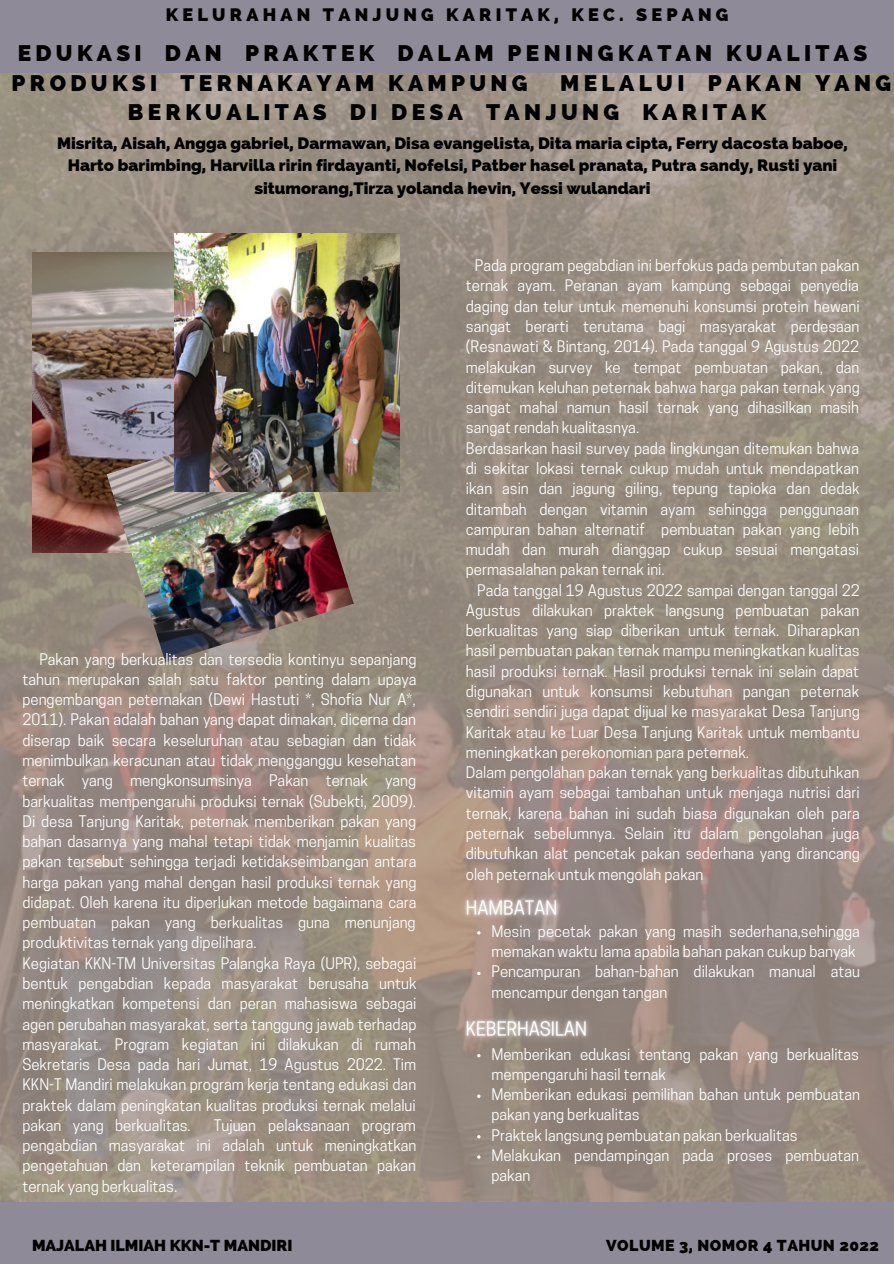
<style>
.page{position:relative;width:894px;height:1264px;background:#fff}
.page>*{position:absolute;margin:0;border:0;box-sizing:border-box;transform-origin:0 0}
.t1{font:800 22.5px/29.2px "Raleway";letter-spacing:.195em;color:#000}
.t2{font:800 18px "Raleway";letter-spacing:.235em;color:#000}
.t3{font:800 16.5px/22.5px "Raleway";color:#000;text-align:center}
.t4{font:800 15.9px "Raleway";color:#000}
.t5{font:800 15.9px "Raleway";letter-spacing:.03em;color:#000}
.t6{font:15px/20.2px "Cooper Hewitt";color:#fff}
</style>
<div class="page">
<img style="left:0;top:73px;width:893px;height:1129px">
<div style="left:0;top:0;width:893px;height:73px;background:#8e8a97"></div>
<div style="left:0;top:1202px;width:893px;height:61px;background:#8e8a97"></div>
<img style="left:32px;top:252px;width:142px;height:300px">
<img style="left:107px;top:415px;width:246px;height:247px">
<img style="left:174px;top:233px;width:225px;height:258px">
<img style="left:446px;top:880px;width:134px;height:59px">
<svg style="left:477px;top:971px;width:3px;height:4px"></svg>
<img style="left:446px;top:1001px;width:160px;height:58px">
<p class="t2" style="left:166px;top:4px;width:564px">KELURAHAN TANJUNG KARITAK, KEC. SEPANG</p>
<h1 class="t1" style="left:12px;top:39px;width:857px">EDUKASI DAN PRAKTEK DALAM PENINGKATAN KUALITAS<br>PRODUKSI TERNAKAYAM KAMPUNG</h1>
<h1 class="t1" style="left:128px;top:68px;width:764px;text-indent:432px">MELALUI PAKAN YANG<br>BERKUALITAS DI DESA TANJUNG KARITAK</h1>
<p class="t3" style="left:57px;top:132px;width:792px">Misrita, Aisah, Angga gabriel, Darmawan, Disa evangelista, Dita maria cipta, Ferry dacosta baboe,<br>Harto barimbing, Harvilla ririn firdayanti, Nofelsi, Patber hasel pranata, Putra sandy, Rusti yani situmorang,Tirza yolanda hevin, Yessi wulandari</p>
<p class="t6" style="left:22px;top:650px;width:395px;text-indent:17px">Pakan yang berkualitas dan tersedia kontinyu sepanjang tahun merupakan salah satu faktor penting dalam upaya pengembangan peternakan (Dewi Hastuti *, Shofia Nur A*, 2011). Pakan adalah bahan yang dapat dimakan, dicerna dan diserap baik secara keseluruhan atau sebagian dan tidak menimbulkan keracunan atau tidak mengganggu kesehatan ternak yang mengkonsumsinya Pakan ternak yang barkualitas mempengaruhi produksi ternak (Subekti, 2009).<br>Di desa Tanjung Karitak, peternak memberikan pakan yang bahan dasarnya yang mahal tetapi tidak menjamin kualitas pakan tersebut sehingga terjadi ketidakseimbangan antara harga pakan yang mahal dengan hasil produksi ternak yang didapat. Oleh karena itu diperlukan metode bagaimana cara pembuatan pakan yang berkualitas guna menunjang produktivitas ternak yang dipelihara.<br>Kegiatan KKN-TM Universitas Palangka Raya (UPR), sebagai bentuk pengabdian kepada masyarakat berusaha untuk meningkatkan kompetensi dan peran mahasiswa sebagai agen perubahan masyarakat, serta tanggung jawab terhadap masyarakat. Program kegiatan ini dilakukan di rumah Sekretaris Desa pada hari Jumat, 19 Agustus 2022. Tim KKN-T Mandiri melakukan program kerja tentang edukasi dan praktek dalam peningkatan kualitas produksi ternak melalui pakan yang berkualitas.</p>
<p class="t6" style="left:22px;top:1117px;width:395px;text-align:justify;text-indent:191px">Tujuan pelaksanaan program pengabdian masyarakat ini adalah untuk meningkatkan pengetahuan dan keterampilan teknik pembuatan pakan ternak yang berkualitas.</p>
<p class="t6" style="left:465px;top:257px;width:395px;text-indent:9px">Pada program pegabdian ini berfokus pada pembutan pakan ternak ayam. Peranan ayam kampung sebagai penyedia daging dan telur untuk memenuhi konsumsi protein hewani sangat berarti terutama bagi masyarakat perdesaan (Resnawati &amp; Bintang, 2014). Pada tanggal 9 Agustus 2022 melakukan survey ke tempat pembuatan pakan, dan ditemukan keluhan peternak bahwa harga pakan ternak yang sangat mahal namun hasil ternak yang dihasilkan masih sangat rendah kualitasnya.<br>Berdasarkan hasil survey pada lingkungan ditemukan bahwa di sekitar lokasi ternak cukup mudah untuk mendapatkan ikan asin dan jagung giling, tepung tapioka dan dedak ditambah dengan vitamin ayam sehingga penggunaan campuran bahan alternatif pembuatan pakan yang lebih mudah dan murah dianggap cukup sesuai mengatasi permasalahan pakan ternak ini.</p>
<p class="t6" style="left:465px;top:581px;width:395px;text-indent:11px">Pada tanggal 19 Agustus 2022 sampai dengan tanggal 22<br>Agustus dilakukan praktek langsung pembuatan pakan berkualitas yang siap diberikan untuk ternak. Diharapkan hasil pembuatan pakan ternak mampu meningkatkan kualitas hasil produksi ternak. Hasil produksi ternak ini selain dapat digunakan untuk konsumsi kebutuhan pangan peternak sendiri sendiri juga dapat dijual ke masyarakat Desa Tanjung Karitak atau ke Luar Desa Tanjung Karitak untuk membantu meningkatkan perekonomian para peternak.<br>Dalam pengolahan pakan ternak yang berkualitas dibutuhkan vitamin ayam sebagai tambahan untuk menjaga nutrisi dari ternak, karena bahan ini sudah biasa digunakan oleh para peternak sebelumnya. Selain itu dalam pengolahan juga dibutuhkan alat pencetak pakan sederhana yang dirancang oleh peternak untuk mengolah pakan</p>
<p class="t6" style="left:491px;top:922px;width:370px">Mesin pecetak pakan yang masih sederhana,sehingga memakan waktu lama apabila bahan pakan cukup banyak Pencampuran bahan-bahan dilakukan manual atau mencampur dengan tangan</p>
<p class="t6" style="left:491px;top:1045px;width:370px">Memberikan edukasi tentang pakan yang berkualitas mempengaruhi hasil ternak<br>Memberikan edukasi pemilihan bahan untuk pembuatan pakan yang berkualitas<br>Praktek langsung pembuatan pakan berkualitas Melakukan pendampingan pada proses pembuatan pakan</p>
<p class="t4" style="left:32px;top:1235px;width:262px">MAJALAH ILMIAH KKN-T MANDIRI</p>
<p class="t5" style="left:606px;top:1235px;width:274px">VOLUME 3, NOMOR 4 TAHUN 2022</p>
</div>
